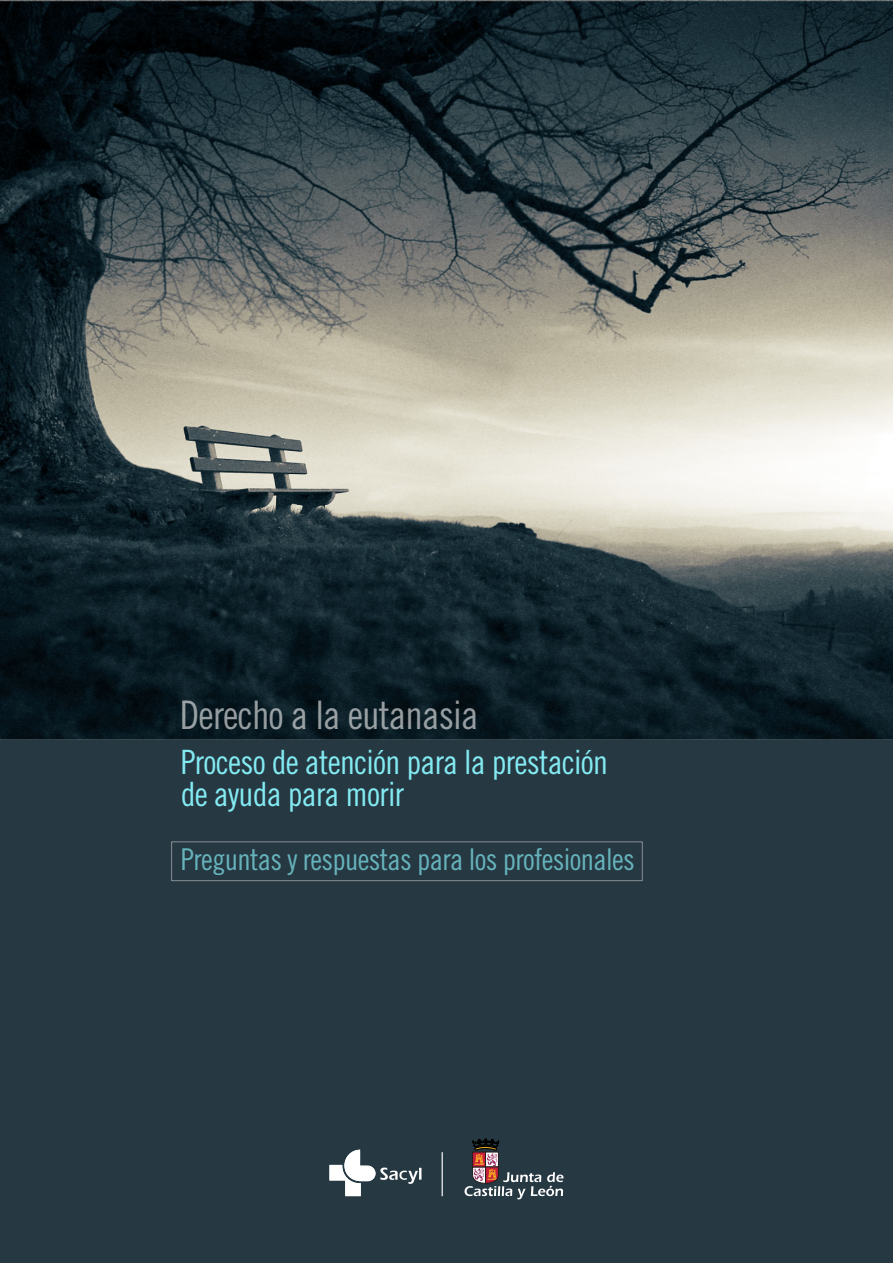
<style>
.page{position:relative;width:893px;height:1263px;background:#fff}
.page>*{position:absolute;margin:0;border:0;box-sizing:border-box;transform-origin:0 0}
.t1{font:39.3px "Trade Gothic LT Std Cn 18";letter-spacing:-.02em;color:rgb(255 255 255/.58)}
.t2{font:33.6px/31.8px "Trade Gothic LT Std Cn 18";letter-spacing:-.02em;color:#83eaf2}
.t3{font:30px "Trade Gothic LT Std Cn 18";letter-spacing:-.02em;color:rgb(131 234 242/.69)}
</style>
<div class="page">
<img style="left:0;top:0;width:893px;height:1263px">
<hr style="left:442px;top:1152px;width:1px;height:44px;background:#fff">
<svg style="left:329px;top:1150px;width:93px;height:46px"></svg>
<svg style="left:464px;top:1138px;width:99px;height:61px;background:#4d5157"></svg>
<p class="t1" style="left:180px;top:700px;width:300px">Derecho a la eutanasia</p>
<p class="t2" style="left:181px;top:751px;width:429px">Proceso de atención para la prestación de ayuda para morir</p>
<p class="t3" style="left:181px;top:848px;width:456px">Preguntas y respuestas para los profesionales</p>
</div>
